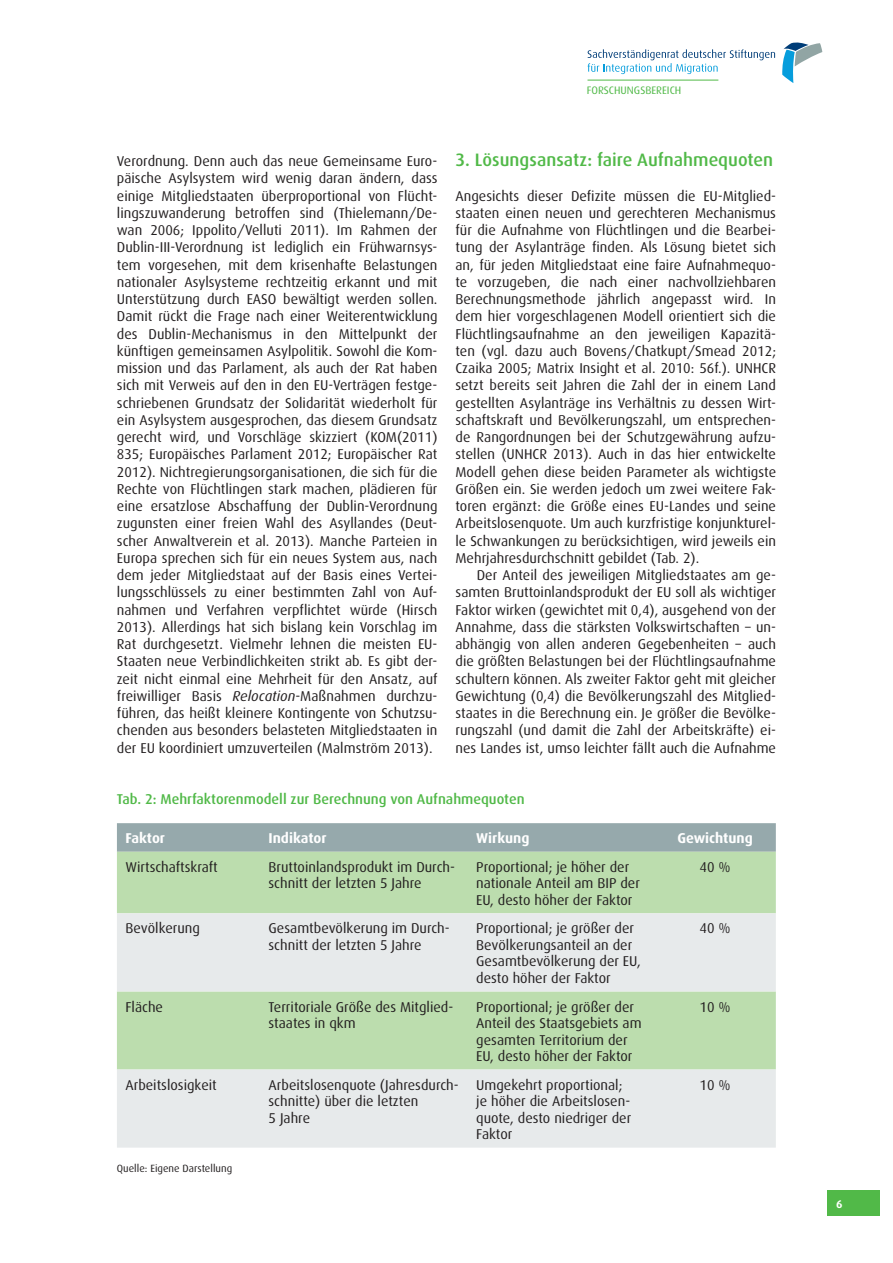
<style>
.page{position:relative;width:893px;height:1263px;background:#fff}
.page>*{position:absolute;margin:0;border:0;box-sizing:border-box;transform-origin:0 0}
.t1{font:500 18px "Dax CE";color:#51b948}
.t2{font:14.25px/17.2px "Dax CE";color:#231f20}
.t3{font:500 14.25px "Dax CE";color:#51b948}
.t4{font:700 14.25px "Dax CE";color:#fff}
.t5{font:700 11.4px "Dax CE";color:#fff}
.t6{font:10.8px "Dax Turk";color:#51b948}
.t7{font:10.5px "Dax CE";color:#231f20}
.s1{font-style:italic}
</style>
<div class="page">
<div style="left:828px;top:1191px;width:52px;height:25px;background:#51b948"></div>
<svg style="left:782px;top:43px;width:40px;height:40px"></svg>
<svg style="left:587px;top:49px;width:188px;height:25px"></svg>
<hr style="left:587px;top:80px;width:131px;height:1px;background:#51b948">
<svg style="left:117px;top:823px;width:659px;height:29px;background:#97aaac"></svg>
<div style="left:117px;top:852px;width:659px;height:61px;background:#bcddae"></div>
<svg style="left:117px;top:913px;width:659px;height:234px;background:#d8e5d6"></svg>
<p class="t6" style="left:587px;top:86px;width:96px">FORSCHUNGSBEREICH</p>
<p class="t2" style="left:117px;top:153px;width:322px;text-align:justify">Verordnung. Denn auch das neue Gemeinsame Euro&shy;päische Asylsystem wird wenig daran ändern, dass einige Mitgliedstaaten überproportional von Flücht&shy;lingszuwanderung betroffen sind (Thielemann/De&shy;wan 2006; Ippolito/Velluti 2011). Im Rahmen der Dublin-III-Verordnung ist lediglich ein Frühwarnsys&shy;tem vorgesehen, mit dem krisenhafte Belastungen nationaler Asylsysteme rechtzeitig erkannt und mit Unterstützung durch EASO bewältigt werden sollen.<br>Damit rückt die Frage nach einer Weiterentwicklung des Dublin-Mechanismus in den Mittelpunkt der künftigen gemeinsamen Asylpolitik. Sowohl die Kom&shy;mission und das Parlament, als auch der Rat haben sich mit Verweis auf den in den EU-Verträgen festge&shy;schriebenen Grundsatz der Solidarität wiederholt für ein Asylsystem ausgesprochen, das diesem Grundsatz gerecht wird, und Vorschläge skizziert (KOM(2011)<br>835; Europäisches Parlament 2012; Europäischer Rat 2012). Nichtregierungsorganisationen, die sich für die Rechte von Flüchtlingen stark machen, plädieren für eine ersatzlose Abschaffung der Dublin-Verordnung zugunsten einer freien Wahl des Asyllandes (Deut&shy;scher Anwaltverein et al. 2013). Manche Parteien in Europa sprechen sich für ein neues System aus, nach dem jeder Mitgliedstaat auf der Basis eines Vertei&shy;lungsschlüssels zu einer bestimmten Zahl von Auf&shy;nahmen und Verfahren verpflichtet würde (Hirsch 2013). Allerdings hat sich bislang kein Vorschlag im Rat durchgesetzt. Vielmehr lehnen die meisten EU-Staaten neue Verbindlichkeiten strikt ab. Es gibt der&shy;zeit nicht einmal eine Mehrheit für den Ansatz, auf freiwilliger Basis <span class="s1">Relocation</span>-Maßnahmen durchzu&shy;führen, das heißt kleinere Kontingente von Schutzsu&shy;chenden aus besonders belasteten Mitgliedstaaten in der EU koordiniert umzuverteilen (Malmström 2013).</p>
<p class="t1" style="left:455px;top:152px;width:319px">3. Lösungsansatz: faire Aufnahmequoten</p>
<p class="t2" style="left:455px;top:188px;width:322px;text-align:justify">Angesichts dieser Defizite müssen die EU-Mitglied&shy;staaten einen neuen und gerechteren Mechanismus für die Aufnahme von Flüchtlingen und die Bearbei&shy;tung der Asylanträge finden. Als Lösung bietet sich an, für jeden Mitgliedstaat eine faire Aufnahmequo&shy;te vorzugeben, die nach einer nachvollziehbaren Berechnungsmethode jährlich angepasst wird. In dem hier vorgeschlagenen Modell orientiert sich die Flüchtlingsaufnahme an den jeweiligen Kapazitä&shy;ten (vgl. dazu auch Bovens/Chatkupt/Smead 2012; Czaika 2005; Matrix Insight et al. 2010: 56f.). UNHCR setzt bereits seit Jahren die Zahl der in einem Land gestellten Asylanträge ins Verhältnis zu dessen Wirt&shy;schaftskraft und Bevölkerungszahl, um entsprechen&shy;de Rangordnungen bei der Schutzgewährung aufzu&shy;stellen (UNHCR 2013). Auch in das hier entwickelte Modell gehen diese beiden Parameter als wichtigste Größen ein. Sie werden jedoch um zwei weitere Fak&shy;toren ergänzt: die Größe eines EU-Landes und seine Arbeitslosenquote. Um auch kurzfristige konjunkturel&shy;le Schwankungen zu berücksichtigen, wird jeweils ein Mehrjahresdurchschnitt gebildet (Tab. 2).</p>
<p class="t2" style="left:455px;top:567px;width:322px;text-align:justify;text-indent:21px">Der Anteil des jeweiligen Mitgliedstaates am ge&shy;samten Bruttoinlandsprodukt der EU soll als wichtiger Faktor wirken (gewichtet mit 0,4), ausgehend von der Annahme, dass die stärksten Volkswirtschaften – un&shy;abhängig von allen anderen Gegebenheiten – auch die größten Belastungen bei der Flüchtlingsaufnahme schultern können. Als zweiter Faktor geht mit gleicher Gewichtung (0,4) die Bevölkerungszahl des Mitglied&shy;staates in die Berechnung ein. Je größer die Bevölke&shy;rungszahl (und damit die Zahl der Arbeitskräfte) ei&shy;nes Landes ist, umso leichter fällt auch die Aufnahme</p>
<p class="t3" style="left:117px;top:793px;width:409px">Tab. 2: Mehrfaktorenmodell zur Berechnung von Aufnahmequoten</p>
<p class="t4" style="left:125px;top:832px;width:41px">Faktor</p>
<p class="t4" style="left:269px;top:832px;width:59px">Indikator</p>
<p class="t4" style="left:476px;top:832px;width:55px">Wirkung</p>
<p class="t4" style="left:677px;top:832px;width:77px">Gewichtung</p>
<p class="t2" style="left:125px;top:859px;width:94px">Wirtschaftskraft</p>
<p class="t2" style="left:269px;top:859px;width:188px;line-height:16.5px">Bruttoinlandsprodukt im Durch&shy;schnitt der letzten 5 Jahre</p>
<p class="t2" style="left:476px;top:859px;width:165px;line-height:16.5px">Proportional; je höher der nationale Anteil am BIP der<br>EU, desto höher der Faktor</p>
<p class="t2" style="left:699px;top:859px;width:33px">40 %</p>
<p class="t2" style="left:125px;top:921px;width:76px">Bevölkerung</p>
<p class="t2" style="left:269px;top:921px;width:183px;line-height:16.5px">Gesamtbevölkerung im Durch&shy;schnitt der letzten 5 Jahre</p>
<p class="t2" style="left:476px;top:921px;width:166px;line-height:16.5px">Proportional; je größer der<br>Bevölkerungsanteil an der<br>Gesamtbevölkerung der EU, desto höher der Faktor</p>
<p class="t2" style="left:699px;top:921px;width:33px">40 %</p>
<p class="t2" style="left:125px;top:999px;width:39px">Fläche</p>
<p class="t2" style="left:268px;top:999px;width:186px;line-height:16.5px">Territoriale Größe des Mitglied&shy;staates in qkm</p>
<p class="t2" style="left:476px;top:999px;width:167px;line-height:16.5px">Proportional; je größer der<br>Anteil des Staatsgebiets am gesamten Territorium der<br>EU, desto höher der Faktor</p>
<p class="t2" style="left:699px;top:999px;width:33px">10 %</p>
<p class="t2" style="left:125px;top:1077px;width:93px">Arbeitslosigkeit</p>
<p class="t2" style="left:269px;top:1077px;width:192px;line-height:16.5px">Arbeitslosenquote (Jahresdurch&shy;schnitte) über die letzten<br>5 Jahre</p>
<p class="t2" style="left:476px;top:1077px;width:156px;line-height:16.5px">Umgekehrt proportional; je höher die Arbeitslosen&shy;quote, desto niedriger der<br>Faktor</p>
<p class="t2" style="left:699px;top:1077px;width:33px">10 %</p>
<p class="t7" style="left:117px;top:1164px;width:117px">Quelle: Eigene Darstellung</p>
<p class="t5" style="left:836px;top:1199px;width:8px">6</p>
</div>
